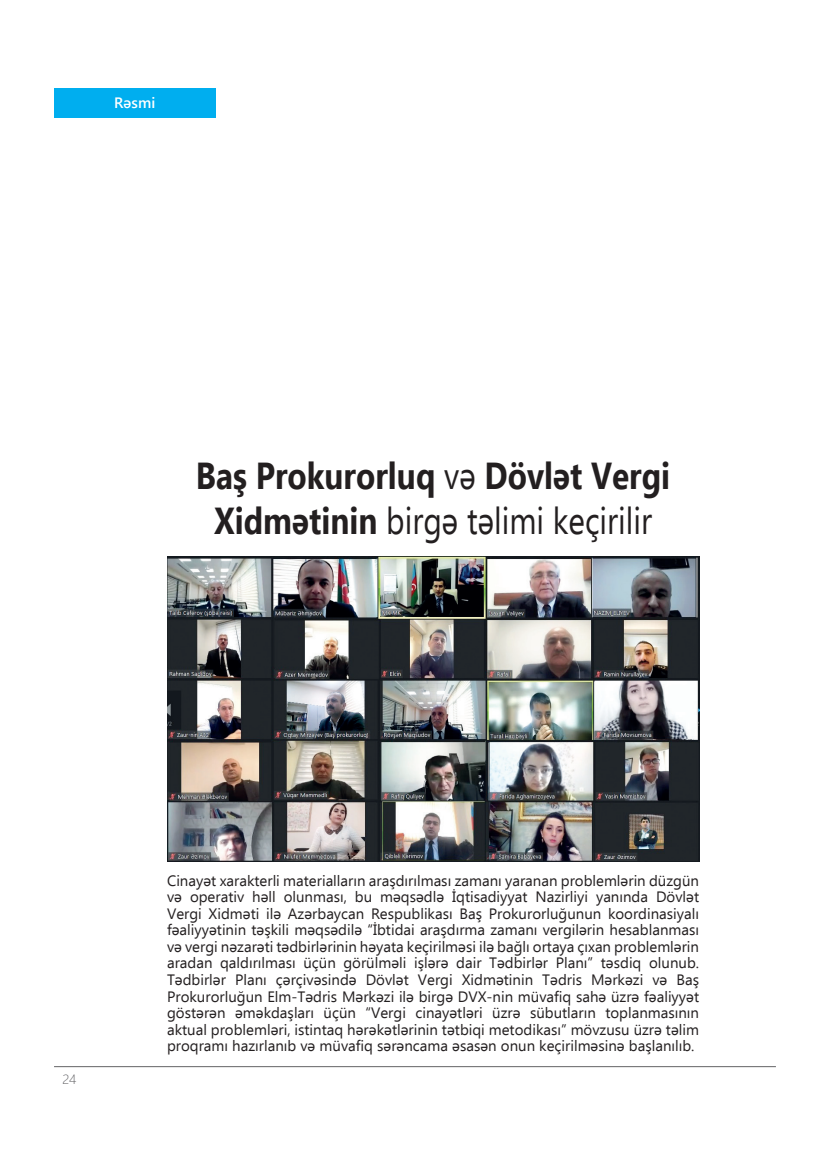
<style>
.page{position:relative;width:830px;height:1149px;background:#fff}
.page>*{position:absolute;margin:0;border:0;box-sizing:border-box;transform-origin:0 0}
.t1{font:700 37.5px/45px "Ebrima";color:#231f20;text-align:center;scale:.84 1}
.t2{font:15px/16.5px "Ebrima";color:#231f20;text-align:justify}
.t3{font:600 15px "Segoe UI";color:#fff}
.t4{font:300 13.5px "Segoe UI";color:#636366}
.s1{font-weight:400}
</style>
<div class="page">
<hr style="left:54px;top:1066px;width:721px;height:1px;background:#636366">
<div style="left:54px;top:88px;width:161px;height:30px;background:#00aeef"></div>
<img style="left:167px;top:556px;width:531px;height:305px">
<p class="t3" style="left:114px;top:89px;width:42px">Rəsmi</p>
<h1 class="t1" style="left:196px;top:451px;width:565px">Baş Prokurorluq <span class="s1">və</span> Dövlət Vergi<br>Xidmətinin <span class="s1">birgə təlimi keçirilir</span></h1>
<p class="t4" style="left:62px;top:1065px;width:15px">24</p>
<p class="t2" style="left:167px;top:871px;width:533px">Cinayət xarakterli materialların araşdırılması zamanı yaranan problemlərin düzgün və operativ həll olunması, bu məqsədlə İqtisadiyyat Nazirliyi yanında Dövlət Vergi Xidməti ilə Azərbaycan Respublikası Baş Prokurorluğunun koordinasiyalı fəaliyyətinin təşkili məqsədilə “İbtidai araşdırma zamanı vergilərin hesablanması və vergi nəzarəti tədbirlərinin həyata keçirilməsi ilə bağlı ortaya çıxan problemlərin aradan qaldırılması üçün görülməli işlərə dair Tədbirlər Planı” təsdiq olunub.<br>Tədbirlər Planı çərçivəsində Dövlət Vergi Xidmətinin Tədris Mərkəzi və Baş Prokurorluğun Elm-Tədris Mərkəzi ilə birgə DVX-nin müvafiq sahə üzrə fəaliyyət göstərən əməkdaşları üçün “Vergi cinayətləri üzrə sübutların toplanmasının aktual problemləri, istintaq hərəkətlərinin tətbiqi metodikası” mövzusu üzrə təlim proqramı hazırlanıb və müvafiq sərəncama əsasən onun keçirilməsinə başlanılıb.</p>
</div>
